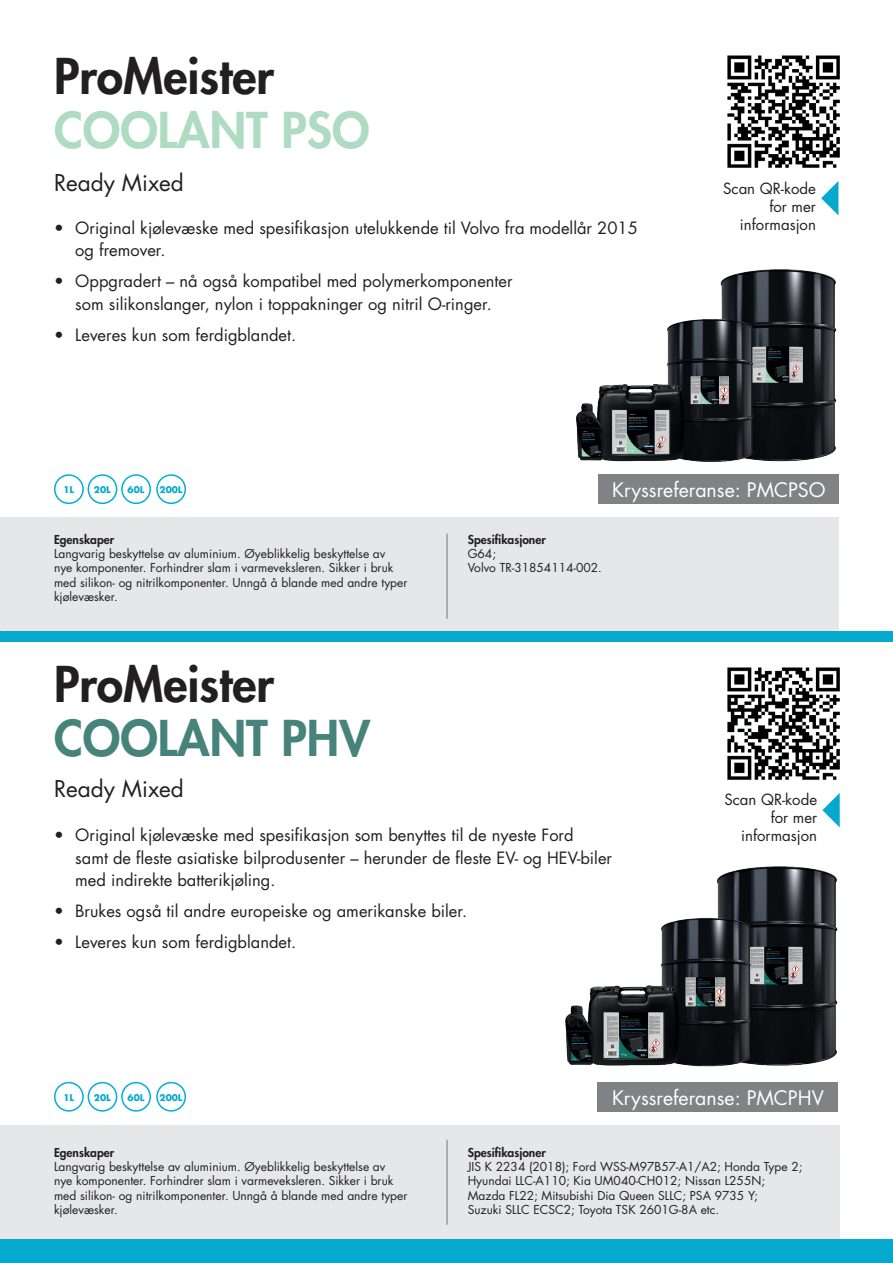
<style>
.page{position:relative;width:893px;height:1263px;background:#fff}
.page>*{position:absolute;margin:0;border:0;box-sizing:border-box;transform-origin:0 0}
.t1{font:800 48px "Futura Std";color:#231f20}
.t2{font:800 48px "Futura Std";color:#aedbc2}
.t3{font:800 48px "Futura Std";color:#46837a}
.t4{font:22.5px "Futura Std";color:#231f20}
.t5{font:19.5px "Futura Std";color:#fff}
.t6{font:16.5px/22.5px "Futura Std";color:#231f20}
.t7{font:15px/18px "Futura Std";color:#231f20;text-align:right}
.t8{font:12px/14.4px "Futura Std";color:#231f20}
.t9{font:800 12px "Futura Std";color:#231f20}
.t10{font:700 9px "Futura";color:#04a9cd}
</style>
<div class="page">
<img style="left:576px;top:182px;width:263px;height:294px">
<div style="left:0;top:517px;width:839px;height:114px;background:#e6e7e9"></div>
<div style="left:0;top:1125px;width:840px;height:114px;background:#e6e7e9"></div>
<div style="left:599px;top:474px;width:240px;height:30px;background:#808285"></div>
<div style="left:598px;top:1082px;width:240px;height:30px;background:#808285"></div>
<div style="left:54px;top:474px;width:30px;height:30px;border:2px solid #00afd3;border-radius:50%"></div>
<div style="left:88px;top:474px;width:29px;height:30px;border:2px solid #00afd3;border-radius:50%"></div>
<div style="left:121px;top:474px;width:30px;height:30px;border:2px solid #00afd3;border-radius:50%"></div>
<div style="left:156px;top:474px;width:30px;height:30px;border:2px solid #00afd3;border-radius:50%"></div>
<div style="left:54px;top:1082px;width:30px;height:30px;border:2px solid #00afd3;border-radius:50%"></div>
<div style="left:88px;top:1082px;width:29px;height:30px;border:2px solid #00afd3;border-radius:50%"></div>
<div style="left:121px;top:1082px;width:30px;height:30px;border:2px solid #00afd3;border-radius:50%"></div>
<div style="left:156px;top:1082px;width:30px;height:30px;border:2px solid #00afd3;border-radius:50%"></div>
<img style="left:727px;top:55px;width:113px;height:113px">
<svg style="left:821px;top:181px;width:17px;height:34px"></svg>
<img style="left:727px;top:667px;width:113px;height:113px">
<svg style="left:822px;top:793px;width:18px;height:34px"></svg>
<img style="left:565px;top:866px;width:273px;height:201px">
<hr style="left:446px;top:1140px;width:2px;height:85px;background:#808285">
<hr style="left:446px;top:534px;width:2px;height:85px;background:#808285">
<div style="left:0;top:1239px;width:893px;height:24px;background:#04a9cd"></div>
<div style="left:0;top:631px;width:893px;height:10px;background:#04a9cd"></div>
<h1 class="t1" style="left:54px;top:46px;width:222px">ProMeister</h1>
<h1 class="t2" style="left:54px;top:100px;width:317px">COOLANT PSO</h1>
<h2 class="t4" style="left:54px;top:168px;width:131px">Ready Mixed</h2>
<h3 class="t6" style="left:75px;top:217px;width:564px;text-indent:-21px">• Original kjølevæske med spesifikasjon utelukkende til Volvo fra modellår 2015 og fremover.</h3>
<h3 class="t6" style="left:54px;top:270px;width:460px;text-align:center">• Oppgradert – nå også kompatibel med polymerkomponenter som silikonslanger, nylon i toppakninger og nitril O-ringer.</h3>
<h3 class="t6" style="left:54px;top:324px;width:244px">• Leveres kun som ferdigblandet.</h3>
<p class="t7" style="left:723px;top:180px;width:94px">Scan QR-kode for mer informasjon</p>
<p class="t10" style="left:63px;top:483px;width:12px">1L</p>
<p class="t10" style="left:94px;top:483px;width:19px">20L</p>
<p class="t10" style="left:128px;top:483px;width:19px">60L</p>
<p class="t10" style="left:160px;top:483px;width:25px">200L</p>
<p class="t9" style="left:54px;top:531px;width:62px">Egenskaper</p>
<p class="t8" style="left:54px;top:546px;width:355px">Langvarig beskyttelse av aluminium. Øyeblikkelig beskyttelse av<br>nye komponenter. Forhindrer slam i varmeveksleren. Sikker i bruk med silikon- og nitrilkomponenter. Unngå å blande med andre typer kjølevæsker.</p>
<h1 class="t1" style="left:54px;top:654px;width:222px">ProMeister</h1>
<h1 class="t3" style="left:54px;top:708px;width:317px">COOLANT PHV</h1>
<p class="t9" style="left:468px;top:531px;width:80px">Spesifikasjoner</p>
<p class="t8" style="left:468px;top:546px;width:136px">G64;<br>Volvo TR-31854114-002.</p>
<h3 class="t5" style="left:612px;top:478px;width:215px">Kryssreferanse: PMCPSO</h3>
<h2 class="t4" style="left:54px;top:774px;width:131px">Ready Mixed</h2>
<h3 class="t6" style="left:75px;top:824px;width:538px;text-indent:-21px">• Original kjølevæske med spesifikasjon som benyttes til de nyeste Ford<br>samt de fleste asiatiske bilprodusenter – herunder de fleste EV- og HEV-biler med indirekte batterikjøling.</h3>
<h3 class="t6" style="left:54px;top:900px;width:415px">• Brukes også til andre europeiske og amerikanske biler.</h3>
<h3 class="t6" style="left:54px;top:931px;width:244px">• Leveres kun som ferdigblandet.</h3>
<p class="t7" style="left:724px;top:791px;width:94px">Scan QR-kode for mer informasjon</p>
<p class="t10" style="left:63px;top:1091px;width:12px">1L</p>
<p class="t10" style="left:94px;top:1091px;width:19px">20L</p>
<p class="t10" style="left:128px;top:1091px;width:19px">60L</p>
<p class="t10" style="left:160px;top:1091px;width:25px">200L</p>
<p class="t9" style="left:54px;top:1144px;width:62px">Egenskaper</p>
<p class="t8" style="left:54px;top:1159px;width:355px">Langvarig beskyttelse av aluminium. Øyeblikkelig beskyttelse av<br>nye komponenter. Forhindrer slam i varmeveksleren. Sikker i bruk med silikon- og nitrilkomponenter. Unngå å blande med andre typer kjølevæsker.</p>
<h3 class="t5" style="left:612px;top:1085px;width:213px">Kryssreferanse: PMCPHV</h3>
<p class="t9" style="left:468px;top:1144px;width:80px">Spesifikasjoner</p>
<p class="t8" style="left:468px;top:1159px;width:336px">JIS K 2234 (2018); Ford WSS-M97B57-A1/A2; Honda Type 2; Hyundai LLC-A110; Kia UM040-CH012; Nissan L255N; Mazda FL22; Mitsubishi Dia Queen SLLC; PSA 9735 Y;<br>Suzuki SLLC ECSC2; Toyota TSK 2601G-8A etc.</p>
</div>
